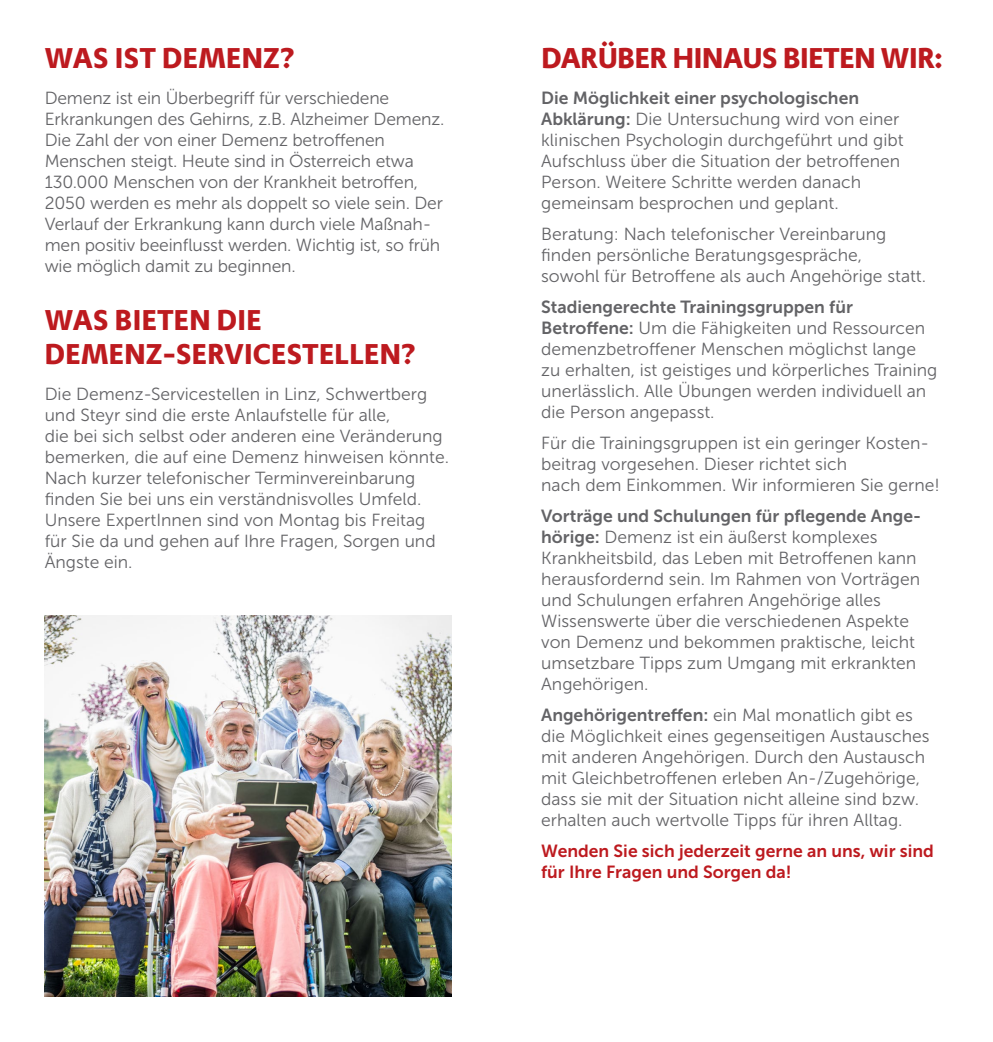
<style>
.page{position:relative;width:993px;height:1042px;background:#fff}
.page>*{position:absolute;margin:0;border:0;box-sizing:border-box;transform-origin:0 0}
.t1{font:700 29.75px/33.2px "Adagio Sans";letter-spacing:.01em;color:#bd1a1f}
.t2{font:700 29.75px "Adagio Sans";letter-spacing:-.01em;color:#bd1a1f}
.t3{font:17.5px/21px "Museo Sans 300";color:#636366}
.t4{font:17.5px "Museo Sans 700";color:#636366}
.t5{font:17.5px/21px "Museo Sans 700";color:#bd1a1f}
.s1{font-family:"Museo Sans 700"}
</style>
<div class="page">
<img style="left:45px;top:615px;width:406px;height:381px">
<h1 class="t1" style="left:45px;top:42px;width:251px">WAS IST DEMENZ?</h1>
<p class="t3" style="left:45px;top:88px;width:401px">Demenz ist ein Überbegriff für verschiedene Erkrankungen des Gehirns, z.B. Alzheimer Demenz.<br>Die Zahl der von einer Demenz betroffenen Menschen steigt. Heute sind in Österreich etwa 130.000 Menschen von der Krankheit betroffen, 2050 werden es mehr als doppelt so viele sein. Der Verlauf der Erkrankung kann durch viele Maßnah&shy;men positiv beeinflusst werden. Wichtig ist, so früh wie möglich damit zu beginnen.</p>
<h1 class="t1" style="left:45px;top:304px;width:372px">WAS BIETEN DIE<br>DEMENZ-SERVICESTELLEN?</h1>
<p class="t3" style="left:45px;top:383px;width:406px">Die Demenz-Servicestellen in Linz, Schwertberg und Steyr sind die erste Anlaufstelle für alle,<br>die bei sich selbst oder anderen eine Veränderung bemerken, die auf eine Demenz hinweisen könnte.<br>Nach kurzer telefonischer Terminvereinbarung finden Sie bei uns ein verständnisvolles Umfeld.<br>Unsere ExpertInnen sind von Montag bis Freitag für Sie da und gehen auf Ihre Fragen, Sorgen und Ängste ein.</p>
<h1 class="t2" style="left:541px;top:39px;width:403px">DARÜBER HINAUS BIETEN WIR:</h1>
<p class="t4" style="left:541px;top:89px;width:319px">Die Möglichkeit einer psychologischen</p>
<p class="t3" style="left:541px;top:109px;width:364px"><span class="s1">Abklärung:</span> Die Untersuchung wird von einer klinischen Psychologin durchgeführt und gibt Aufschluss über die Situation der betroffenen Person. Weitere Schritte werden danach gemeinsam besprochen und geplant.</p>
<p class="t3" style="left:541px;top:224px;width:386px">Beratung: Nach telefonischer Vereinbarung finden persönliche Beratungsgespräche,<br>sowohl für Betroffene als auch Angehörige statt.</p>
<p class="t4" style="left:541px;top:297px;width:313px">Stadiengerechte Trainingsgruppen für</p>
<p class="t3" style="left:541px;top:318px;width:397px"><span class="s1">Betroffene:</span> Um die Fähigkeiten und Ressourcen demenzbetroffener Menschen möglichst lange zu erhalten, ist geistiges und körperliches Training unerlässlich. Alle Übungen werden individuell an die Person angepasst.</p>
<p class="t3" style="left:541px;top:433px;width:400px">Für die Trainingsgruppen ist ein geringer Kosten&shy;beitrag vorgesehen. Dieser richtet sich<br>nach dem Einkommen. Wir informieren Sie gerne!</p>
<p class="t4" style="left:541px;top:506px;width:378px">Vorträge und Schulungen für pflegende Ange-</p>
<p class="t3" style="left:541px;top:527px;width:380px"><span class="s1">hörige:</span> Demenz ist ein äußerst komplexes Krankheitsbild, das Leben mit Betroffenen kann herausfordernd sein. Im Rahmen von Vorträgen und Schulungen erfahren Angehörige alles Wissenswerte über die verschiedenen Aspekte von Demenz und bekommen praktische, leicht umsetzbare Tipps zum Umgang mit erkrankten Angehörigen.</p>
<p class="t3" style="left:541px;top:705px;width:390px"><span class="s1">Angehörigentreffen:</span> ein Mal monatlich gibt es die Möglichkeit eines gegenseitigen Austausches mit anderen Angehörigen. Durch den Austausch mit Gleichbetroffenen erleben An-/Zugehörige, dass sie mit der Situation nicht alleine sind bzw. erhalten auch wertvolle Tipps für ihren Alltag.</p>
<p class="t5" style="left:541px;top:840px;width:394px">Wenden Sie sich jederzeit gerne an uns, wir sind für Ihre Fragen und Sorgen da!</p>
</div>
